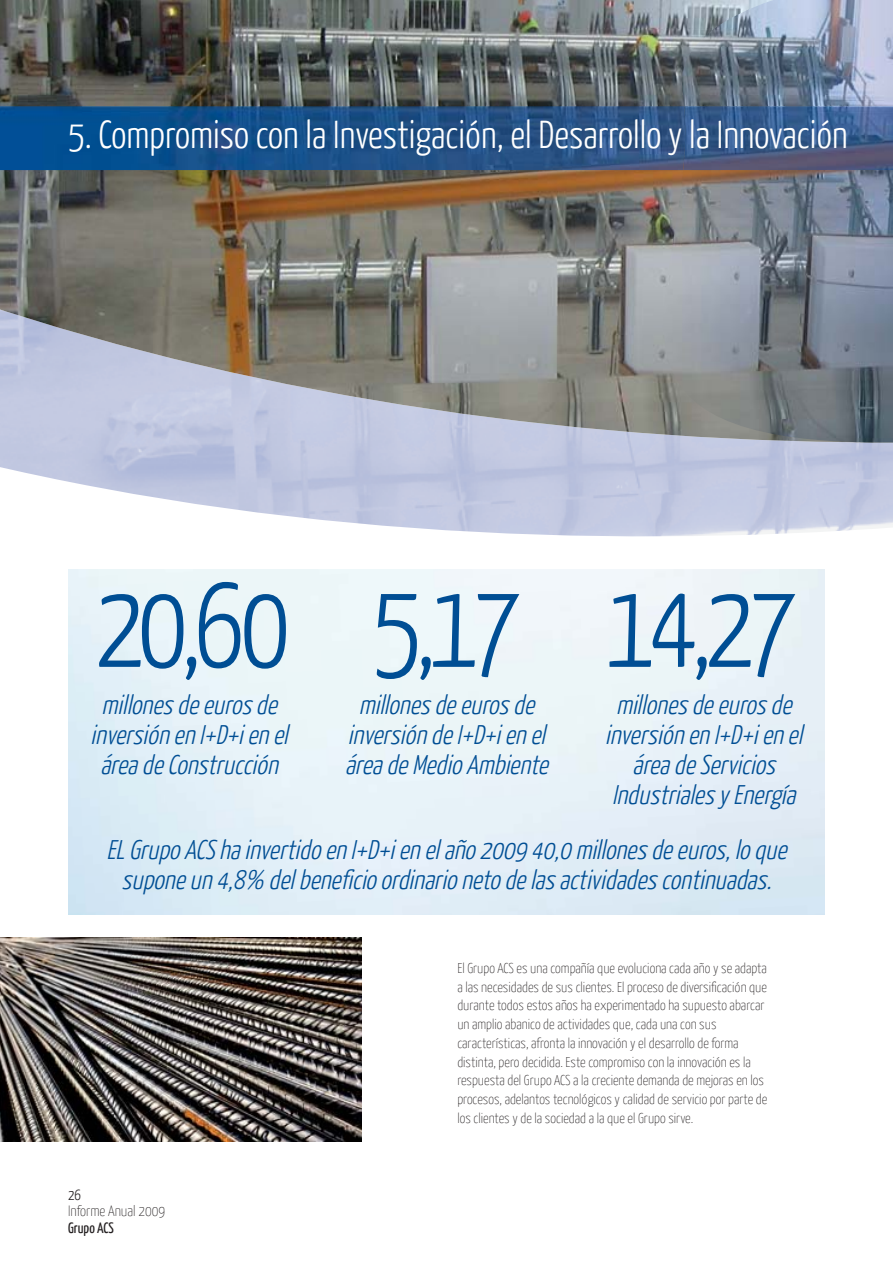
<style>
.page{position:relative;width:893px;height:1263px;background:#fff}
.page>*{position:absolute;margin:0;border:0;box-sizing:border-box;transform-origin:0 0}
.t1{font:300 121.35px "Yanone Kaffeesatz";letter-spacing:-.06em;color:#004e94;scale:.95 1}
.t2{font:300 39px "Yanone Kaffeesatz";color:#fff}
.t3{font:italic 300 27px/30px "Yanone Kaffeesatz";color:#004e94;text-align:center}
.t4{font:100 15px "Yanone Kaffeesatz";color:#231f20}
.t5{font:15px "Yanone Kaffeesatz";color:#231f20}
.t6{font:300 15px "Yanone Kaffeesatz";color:#231f20}
.t7{font:100 14.25px/18.8px "Yanone Kaffeesatz";color:#231f20}
</style>
<div class="page">
<img style="left:0;top:443px;width:893px;height:94px">
<img style="left:0;top:0;width:893px;height:443px">
<img style="left:0;top:106px;width:682px;height:64px">
<img style="left:0;top:938px;width:361px;height:204px">
<img style="left:682px;top:0;width:211px;height:170px">
<img style="left:663px;top:170px;width:230px;height:272px">
<h2 class="t2" style="left:68px;top:119px;width:781px">5. Compromiso con la Investigación, el Desarrollo y la Innovación</h2>
<h1 class="t1" style="left:95px;top:578px;width:741px">20,60 5,17 14,27</h1>
<h3 class="t3" style="left:91px;top:692px;width:204px">millones de euros de inversión en I+D+ien el áreade Construcción</h3>
<h3 class="t3" style="left:345px;top:692px;width:210px">millones de euros de inversión de I+D+ien el áreade Medio Ambiente</h3>
<h3 class="t3" style="left:605px;top:692px;width:204px">millones de euros de inversión en I+D+ien el áreade Servicios<br>Industriales y Energía</h3>
<h3 class="t3" style="left:106px;top:836px;width:687px">ELGrupo ACS hainvertido en I+D+ien elaño 2009 40,0 millones de euros,lo que supone un 4,8% delbeneficio ordinario neto de las actividades continuadas.</h3>
<p class="t6" style="left:68px;top:1189px;width:14px">26</p>
<p class="t4" style="left:68px;top:1205px;width:99px">Informe Anual 2009</p>
<p class="t5" style="left:68px;top:1222px;width:47px">Grupo ACS</p>
<p class="t7" style="left:457px;top:960px;width:311px">El Grupo ACS es una compañía que evoluciona cada año y se adapta a las necesidades de sus clientes. El proceso de diversificación que durante todos estos años ha experimentado ha supuesto abarcar un amplio abanico de actividades que, cada una con sus características, afronta la innovación y el desarrollo de forma distinta, pero decidida. Este compromiso con la innovación es la respuesta del Grupo ACS a la creciente demanda de mejoras en los procesos, adelantos tecnológicos y calidad de servicio por parte de los clientes y de la sociedad a la que el Grupo sirve.</p>
</div>
